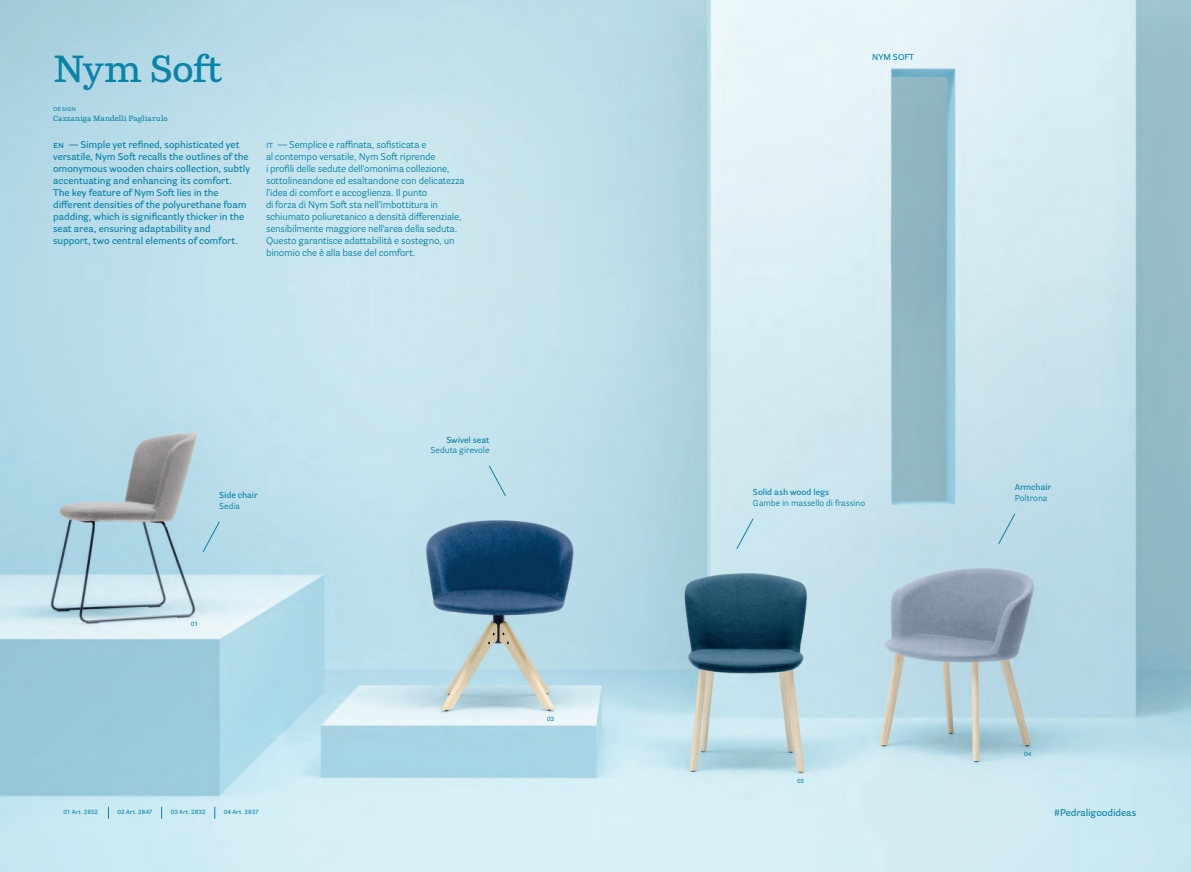
<style>
.page{position:relative;width:1191px;height:872px;background:#fff}
.page>*{position:absolute;margin:0;border:0;box-sizing:border-box;transform-origin:0 0}
.t1{font:600 37.5px "Parry Pro";letter-spacing:-.025em;color:#0884a9}
.t2{font:9.75px/12px "Parry Grotesque Pro";letter-spacing:-.02em;color:#0884a9}
.t3{font:600 9.75px/12px "Parry Grotesque Pro";letter-spacing:-.01em;color:#0884a9}
.t4{font:8.62px "Parry Grotesque Pro";letter-spacing:-.005em;color:#0884a9}
.t5{font:600 8.62px "Parry Grotesque Pro";letter-spacing:-.005em;color:#0884a9}
.t6{font:600 7.5px "Parry Pro";letter-spacing:.005em;color:#0884a9}
.t7{font:7.5px "Parry Grotesque Pro";color:#0884a9}
.t8{font:600 6px "Parry Grotesque Pro";letter-spacing:.005em;color:#0884a9}
</style>
<div class="page">
<img style="left:0;top:0;width:1191px;height:872px">
<svg style="left:202px;top:521px;width:18px;height:31px"></svg>
<svg style="left:997px;top:513px;width:18px;height:31px"></svg>
<svg style="left:736px;top:518px;width:18px;height:31px"></svg>
<svg style="left:488px;top:465px;width:18px;height:32px"></svg>
<svg style="left:108px;top:806px;width:1px;height:13px"></svg>
<svg style="left:161px;top:806px;width:1px;height:13px"></svg>
<svg style="left:214px;top:806px;width:1px;height:13px"></svg>
<h1 class="t1" style="left:53px;top:42px;width:170px">Nym Soft</h1>
<p class="t7" style="left:53px;top:103px;width:24px">design</p>
<p class="t6" style="left:53px;top:113px;width:116px">Cazzaniga Mandelli Pagliarulo</p>
<p class="t3" style="left:53px;top:138px;width:198px">en — Simple yet refined, sophisticated yet versatile, Nym Soft recalls the outlines of the omonymous wooden chairs collection, subtly accentuating and enhancing its comfort.<br>The key feature of Nym Soft lies in the different densities of the polyurethane foam padding, which is significantly thicker in the seat area, ensuring adaptability and support, two central elements of comfort.</p>
<p class="t2" style="left:266px;top:138px;width:200px">it — Semplice e raffinata, sofisticata e<br>al contempo versatile, Nym Soft riprende<br>i profili delle sedute dell'omonima collezione, sottolineandone ed esaltandone con delicatezza l’idea di comfort e accoglienza. Il punto<br>di forza di Nym Soft sta nell’imbottitura in schiumato poliuretanico a densità differenziale, sensibilmente maggiore nell’area della seduta.<br>Questo garantisce adattabilità e sostegno, un binomio che è alla base del comfort.</p>
<p class="t5" style="left:219px;top:489px;width:40px">Side chair</p>
<p class="t4" style="left:219px;top:499px;width:22px">Sedia</p>
<p class="t8" style="left:191px;top:620px;width:9px">01</p>
<p class="t8" style="left:63px;top:808px;width:36px">01 Art. 2852</p>
<p class="t8" style="left:118px;top:808px;width:36px">02 Art. 2847</p>
<p class="t8" style="left:171px;top:808px;width:36px">03 Art. 2832</p>
<p class="t8" style="left:224px;top:808px;width:36px">04 Art. 2837</p>
<p class="t5" style="left:446px;top:433px;width:45px">Swivel seat</p>
<p class="t4" style="left:430px;top:444px;width:60px">Seduta girevole</p>
<p class="t8" style="left:547px;top:715px;width:9px">02</p>
<p class="t5" style="left:872px;top:51px;width:43px">NYM SOFT</p>
<p class="t5" style="left:753px;top:486px;width:78px">Solid ash wood legs</p>
<p class="t4" style="left:753px;top:497px;width:114px">Gambe in massello di frassino</p>
<p class="t8" style="left:797px;top:776px;width:9px">03</p>
<p class="t5" style="left:1014px;top:481px;width:38px">Armchair</p>
<p class="t4" style="left:1014px;top:492px;width:34px">Poltrona</p>
<p class="t8" style="left:1024px;top:749px;width:9px">04</p>
<p class="t3" style="left:1054px;top:806px;width:84px">#Pedraligoodideas</p>
</div>
